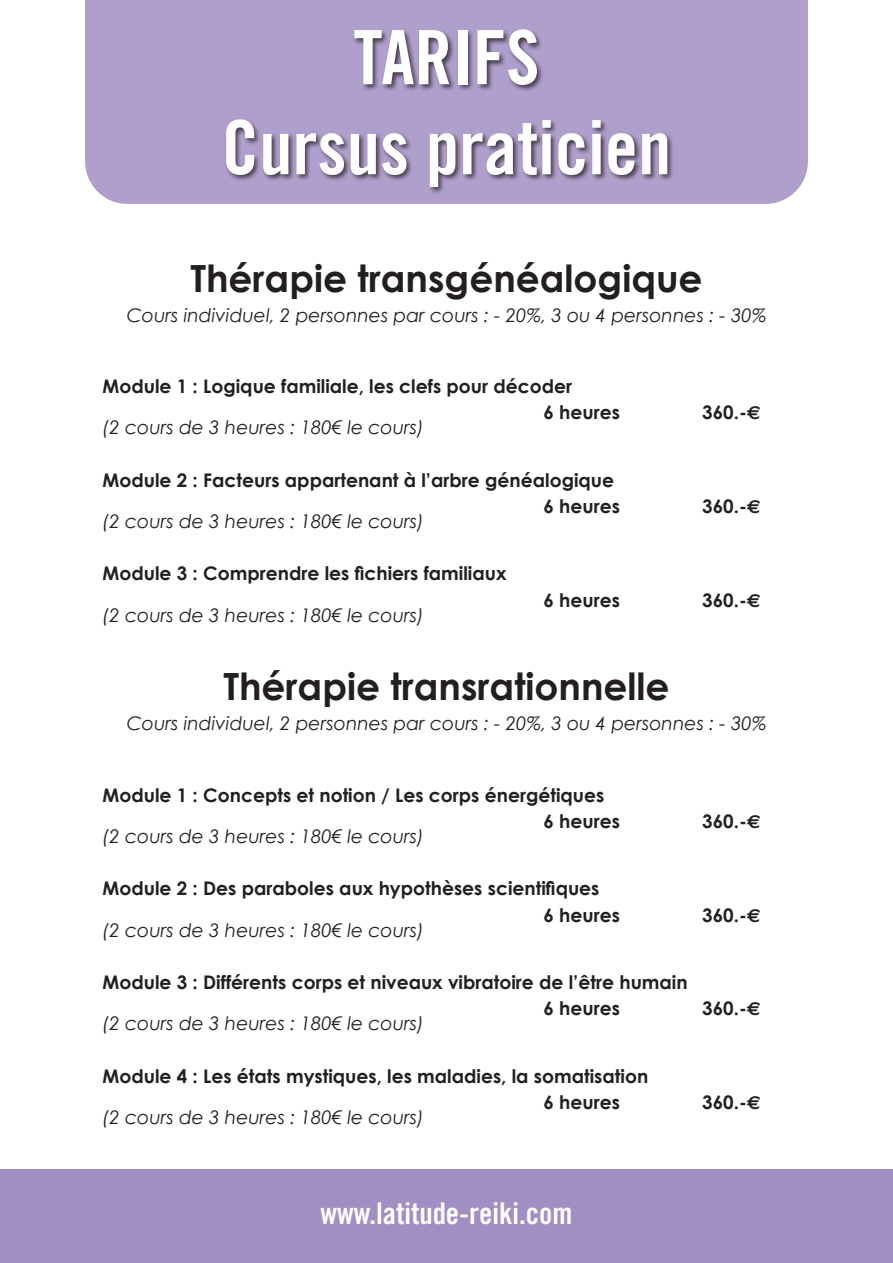
<style>
.page{position:relative;width:893px;height:1263px;background:#fff}
.page>*{position:absolute;margin:0;border:0;box-sizing:border-box;transform-origin:0 0}
.t1{font:75px/90px "Trade Gothic Bold Cond Twenty";color:#fff;text-align:center}
.t2{font:700 37.5px "Century Gothic";color:#231f20}
.t3{font:30px "Trade Gothic Bold Cond Twenty";color:#fff}
.t4{font:700 18.75px/26.2px "Century Gothic";color:#231f20}
.t5{font:italic 18.75px "Century Gothic";color:#231f20}
.s1{font-family:"Euro Sans"}
</style>
<div class="page">
<div style="left:85px;top:0;width:723px;height:204px;background:#af9fcc"></div>
<div style="left:224px;top:29px;width:450px;height:165px;background:#231f20;opacity:.75"></div>
<div style="left:0;top:1169px;width:893px;height:94px;background:#a18ec3"></div>
<h1 class="t1" style="left:222px;top:12px;width:451px">TARIFS<br>Cursus praticien</h1>
<h2 class="t2" style="left:190px;top:254px;width:514px">Thérapie transgénéalogique</h2>
<p class="t5" style="left:127px;top:303px;width:641px">Cours individuel, 2 personnes par cours : - 20%, 3 ou 4 personnes : - 30%</p>
<p class="t4" style="left:543px;top:372px;width:78px;text-indent:-441px">Module 1 : Logique familiale, les clefs pour décoder<br>6 heures</p>
<p class="t5" style="left:103px;top:416px;width:323px">(2 cours de 3 heures : 180€ le cours)</p>
<p class="t4" style="left:543px;top:466px;width:78px;text-indent:-441px">Module 2 : Facteurs appartenant à l’arbre généalogique<br>6 heures</p>
<p class="t5" style="left:103px;top:510px;width:323px">(2 cours de 3 heures : 180€ le cours)</p>
<p class="t4" style="left:103px;top:560px;width:405px">Module 3 : Comprendre les fichiers familiaux</p>
<p class="t4" style="left:702px;top:399px;width:60px">360.-<span class="s1">€</span></p>
<p class="t4" style="left:702px;top:492px;width:60px">360.-<span class="s1">€</span></p>
<p class="t5" style="left:103px;top:603px;width:323px">(2 cours de 3 heures : 180€ le cours)</p>
<p class="t4" style="left:543px;top:586px;width:78px">6 heures</p>
<p class="t4" style="left:702px;top:586px;width:60px">360.-<span class="s1">€</span></p>
<h2 class="t2" style="left:223px;top:663px;width:448px">Thérapie transrationnelle</h2>
<p class="t5" style="left:127px;top:712px;width:641px">Cours individuel, 2 personnes par cours : - 20%, 3 ou 4 personnes : - 30%</p>
<p class="t4" style="left:543px;top:781px;width:78px;text-indent:-441px">Module 1 : Concepts et notion / Les corps énergétiques<br>6 heures</p>
<p class="t5" style="left:103px;top:825px;width:323px">(2 cours de 3 heures : 180€ le cours)</p>
<p class="t4" style="left:543px;top:875px;width:78px;text-indent:-441px">Module 2 : Des paraboles aux hypothèses scientifiques<br>6 heures</p>
<p class="t5" style="left:103px;top:918px;width:323px">(2 cours de 3 heures : 180€ le cours)</p>
<p class="t4" style="left:543px;top:969px;width:146px;text-indent:-441px">Module 3 : Différents corps et niveaux vibratoire de l’être humain<br>6 heures</p>
<p class="t5" style="left:103px;top:1012px;width:323px">(2 cours de 3 heures : 180€ le cours)</p>
<p class="t4" style="left:543px;top:1062px;width:106px;text-indent:-441px">Module 4 : Les états mystiques, les maladies, la somatisation<br>6 heures</p>
<p class="t5" style="left:103px;top:1106px;width:323px">(2 cours de 3 heures : 180€ le cours)</p>
<p class="t4" style="left:702px;top:807px;width:60px">360.-<span class="s1">€</span></p>
<p class="t4" style="left:702px;top:901px;width:60px">360.-<span class="s1">€</span></p>
<p class="t4" style="left:702px;top:995px;width:60px">360.-<span class="s1">€</span></p>
<p class="t4" style="left:702px;top:1089px;width:60px">360.-<span class="s1">€</span></p>
<h3 class="t3" style="left:320px;top:1195px;width:254px">www.latitude-reiki.com</h3>
</div>
